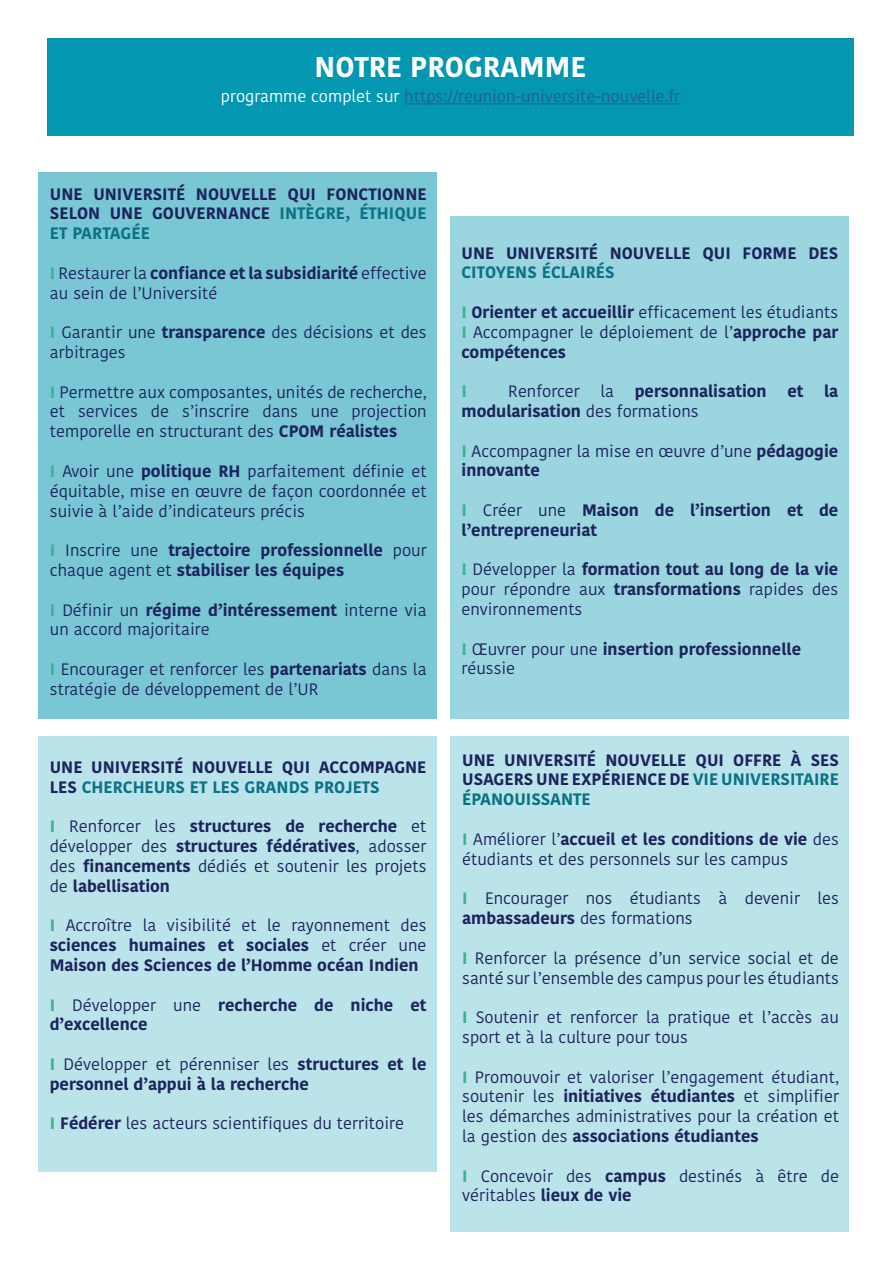
<style>
.page{position:relative;width:893px;height:1263px;background:#fff}
.page>*{position:absolute;margin:0;border:0;box-sizing:border-box;transform-origin:0 0}
.t1{font:700 28.5px "Kohinoor Bangla";color:#fff}
.t2{font:16.5px/19.8px "Kohinoor Telugu";color:#1d245d}
.t3{font:700 16.5px/19.8px "Kohinoor Telugu";color:#1d245d}
.t4{font:16.5px "Kohinoor Bangla";color:#275b9b}
.t5{font:700 16.5px "Kohinoor Telugu";color:#0a7284}
.t6{font:700 16.5px "Kohinoor Telugu";color:#3bb096}
.s1{color:#fff}
.s2{color:#0a7284}
.s3{font-weight:700;color:#3bb096}
.s4{font-weight:700}
.s5{color:#3bb096}
.s6{font-weight:400}
</style>
<div class="page">
<div style="left:451px;top:736px;width:398px;height:495px;background:#bbe3ea"></div>
<div style="left:38px;top:736px;width:399px;height:435px;background:#bbe3ea"></div>
<div style="left:47px;top:38px;width:807px;height:98px;background:#0397b1"></div>
<hr style="left:404px;top:103px;width:276px;height:1px;background:#275b9b">
<div style="left:451px;top:216px;width:398px;height:503px;background:#9bd5e0"></div>
<div style="left:38px;top:173px;width:399px;height:546px;background:#79c7d5"></div>
<h1 class="t1" style="left:315px;top:42px;width:273px">NOTRE PROGRAMME</h1>
<p class="t4" style="left:221px;top:84px;width:461px"><span class="s1">programme complet sur</span> https://reunion-universite-nouvelle.fr</p>
<p class="t3" style="left:50px;top:184px;width:378px;text-align:justify">UNE UNIVERSITÉ NOUVELLE QUI FONCTIONNE SELON UNE GOUVERNANCE <span class="s2">INTÈGRE, ÉTHIQUE ET PARTAGÉE</span></p>
<p class="t2" style="left:50px;top:263px;width:378px"><span class="s3">I</span> Restaurer la <span class="s4">confiance et la subsidiarité</span> effective au sein de l’Université</p>
<p class="t2" style="left:50px;top:323px;width:378px"><span class="s3">I</span> Garantir une <span class="s4">transparence</span> des décisions et des arbitrages</p>
<p class="t2" style="left:50px;top:382px;width:378px;text-align:justify"><span class="s3">I</span> Permettre aux composantes, unités de recherche, et services de s’inscrire dans une projection temporelle en structurant des <span class="s4">CPOM réalistes</span></p>
<p class="t2" style="left:50px;top:461px;width:378px;text-align:justify"><span class="s3">I</span> Avoir une <span class="s4">politique RH</span> parfaitement définie et équitable, mise en œuvre de façon coordonnée et suivie à l’aide d’indicateurs précis</p>
<p class="t3" style="left:50px;top:540px;width:378px"><span class="s5">I</span> <span class="s6">Inscrire une</span> trajectoire professionnelle <span class="s6">pour chaque agent et</span> stabiliser les équipes</p>
<p class="t2" style="left:50px;top:600px;width:378px"><span class="s3">I</span> Définir un <span class="s4">régime d’intéressement</span> interne via un accord majoritaire</p>
<p class="t2" style="left:50px;top:659px;width:378px"><span class="s3">I</span> Encourager et renforcer les <span class="s4">partenariats</span> dans la stratégie de développement de l’UR</p>
<p class="t3" style="left:50px;top:757px;width:378px">UNE UNIVERSITÉ NOUVELLE QUI ACCOMPAGNE<br>LES <span class="s2">CHERCHEURS ET LES GRANDS PROJETS</span></p>
<p class="t3" style="left:50px;top:817px;width:378px;text-align:justify"><span class="s5">I</span> <span class="s6">Renforcer les</span> structures de recherche <span class="s6">et développer des</span> structures fédératives<span class="s6">, adosser des</span> financements <span class="s6">dédiés et soutenir les projets de</span> labellisation</p>
<p class="t3" style="left:50px;top:916px;width:378px;text-align:justify"><span class="s5">I</span> <span class="s6">Accroître la visibilité et le rayonnement des </span>sciences humaines et sociales <span class="s6">et créer une </span>Maison des Sciences de l’Homme océan Indien</p>
<p class="t3" style="left:50px;top:995px;width:378px"><span class="s5">I</span> <span class="s6">Développer une</span> recherche de niche et d’excellence</p>
<p class="t3" style="left:50px;top:1054px;width:378px"><span class="s5">I</span> <span class="s6">Développer et pérenniser les</span> structures et le personnel d’appui à la recherche</p>
<p class="t2" style="left:50px;top:1114px;width:356px"><span class="s3">I</span> <span class="s4">Fédérer</span> les acteurs scientifiques du territoire</p>
<p class="t3" style="left:461px;top:243px;width:378px">UNE UNIVERSITÉ NOUVELLE QUI FORME DES</p>
<p class="t5" style="left:461px;top:263px;width:155px">CITOYENS ÉCLAIRÉS</p>
<p class="t2" style="left:461px;top:302px;width:378px;text-align:justify"><span class="s3">I</span> <span class="s4">Orienter et accueillir</span> efficacement les étudiants <span class="s3">I</span> Accompagner le déploiement de l’<span class="s4">approche par compétences</span></p>
<p class="t6" style="left:461px;top:382px;width:7px">I</p>
<p class="t2" style="left:508px;top:381px;width:73px">Renforcer</p>
<p class="t2" style="left:600px;top:381px;width:15px">la</p>
<p class="t3" style="left:635px;top:381px;width:133px">personnalisation</p>
<p class="t3" style="left:787px;top:381px;width:52px">et la</p>
<p class="t3" style="left:461px;top:401px;width:239px">modularisation <span class="s6">des formations</span></p>
<p class="t2" style="left:461px;top:441px;width:378px"><span class="s3">I</span> Accompagner la mise en œuvre d’une <span class="s4">pédagogie innovante</span></p>
<p class="t3" style="left:461px;top:500px;width:378px"><span class="s5">I</span> <span class="s6">Créer une</span> Maison de l’insertion et de l’entrepreneuriat</p>
<p class="t2" style="left:461px;top:560px;width:378px;text-align:justify"><span class="s3">I</span> Développer la <span class="s4">formation tout au long de la vie </span>pour répondre aux <span class="s4">transformations</span> rapides des environnements</p>
<p class="t3" style="left:461px;top:639px;width:341px"><span class="s5">I</span> <span class="s6">Œuvrer pour une</span> insertion professionnelle <span class="s6">réussie</span></p>
<p class="t3" style="left:462px;top:750px;width:378px;text-align:justify">UNE UNIVERSITÉ NOUVELLE QUI OFFRE À SES USAGERS UNE EXPÉRIENCE DE <span class="s2">VIE UNIVERSITAIRE ÉPANOUISSANTE</span></p>
<p class="t2" style="left:462px;top:829px;width:378px"><span class="s3">I</span> Améliorer l’<span class="s4">accueil et les conditions de vie</span> des étudiants et des personnels sur les campus</p>
<p class="t2" style="left:462px;top:889px;width:378px"><span class="s3">I</span> Encourager nos étudiants à devenir les <span class="s4">ambassadeurs</span> des formations</p>
<p class="t2" style="left:462px;top:948px;width:378px"><span class="s3">I</span> Renforcer la présence d’un service social et de santé sur l’ensemble des campus pour les étudiants</p>
<p class="t2" style="left:462px;top:1007px;width:378px"><span class="s3">I</span> Soutenir et renforcer la pratique et l’accès au sport et à la culture pour tous</p>
<p class="t2" style="left:462px;top:1067px;width:378px;text-align:justify"><span class="s3">I</span> Promouvoir et valoriser l’engagement étudiant, soutenir les <span class="s4">initiatives étudiantes</span> et simplifier les démarches administratives pour la création et la gestion des <span class="s4">associations étudiantes</span></p>
<p class="t2" style="left:462px;top:1166px;width:378px"><span class="s3">I</span> Concevoir des <span class="s4">campus</span> destinés à être de véritables <span class="s4">lieux de vie</span></p>
</div>
